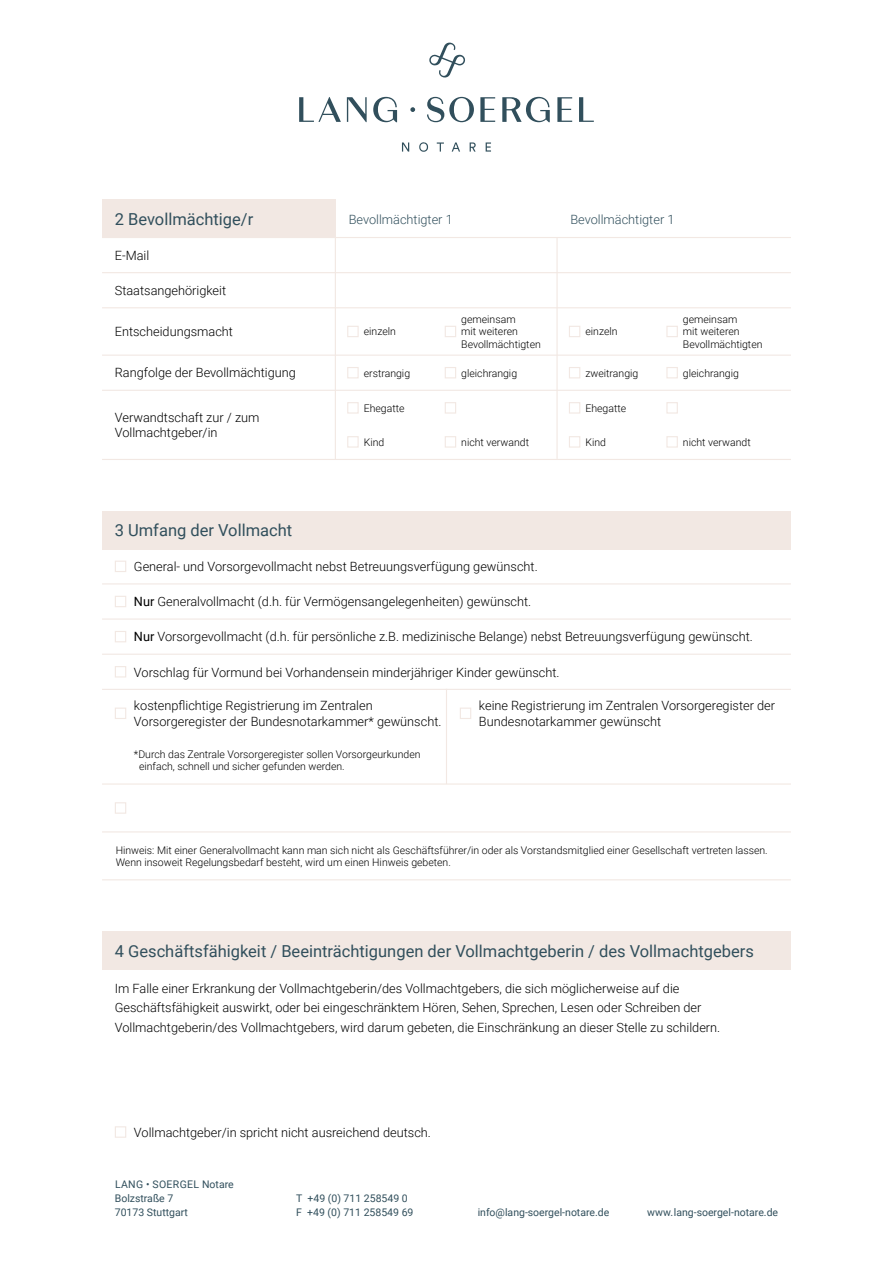
<style>
.page{position:relative;width:893px;height:1263px;background:#fff}
.page>*{position:absolute;margin:0;border:0;box-sizing:border-box;transform-origin:0 0}
.t1{font:16.5px "Roboto";color:#314f5c}
.t2{font:300 12.75px/15.3px "Roboto";color:#000}
.t3{font:300 12.75px "Roboto";color:#314f5c}
.t4{font:300 10.5px/12.6px "Roboto";color:#000}
.t5{font:10.5px/14.2px "Roboto";color:#314f5c}
.s1{font-weight:400}
</style>
<div class="page">
<svg style="left:429px;top:43px;width:36px;height:35px"></svg>
<svg style="left:402px;top:142px;width:7px;height:10px"></svg>
<svg style="left:419px;top:142px;width:9px;height:10px"></svg>
<svg style="left:437px;top:142px;width:7px;height:10px"></svg>
<svg style="left:452px;top:142px;width:8px;height:10px"></svg>
<svg style="left:470px;top:142px;width:6px;height:10px"></svg>
<svg style="left:486px;top:142px;width:5px;height:10px"></svg>
<svg style="left:410px;top:107px;width:5px;height:5px"></svg>
<svg style="left:427px;top:97px;width:47px;height:25px"></svg>
<svg style="left:480px;top:97px;width:15px;height:25px"></svg>
<svg style="left:557px;top:97px;width:15px;height:25px"></svg>
<svg style="left:579px;top:97px;width:15px;height:25px"></svg>
<svg style="left:502px;top:97px;width:48px;height:25px"></svg>
<svg style="left:299px;top:97px;width:42px;height:25px"></svg>
<svg style="left:347px;top:97px;width:20px;height:25px"></svg>
<svg style="left:373px;top:97px;width:24px;height:25px"></svg>
<div style="left:102px;top:200px;width:234px;height:38px;background:#f2e8e3"></div>
<div style="left:102px;top:511px;width:689px;height:38px;background:#f2e8e3"></div>
<div style="left:102px;top:931px;width:689px;height:39px;background:#f2e8e3"></div>
<div style="left:115px;top:1126px;width:11px;height:12px;border:1px solid #f2e8e3"></div>
<hr style="left:102px;top:272px;width:689px;height:1px;background:#f2e8e3">
<hr style="left:102px;top:583px;width:689px;height:1px;background:#f2e8e3">
<hr style="left:102px;top:237px;width:689px;height:1px;background:#f2e8e3">
<hr style="left:102px;top:355px;width:689px;height:1px;background:#f2e8e3">
<hr style="left:102px;top:390px;width:689px;height:1px;background:#f2e8e3">
<hr style="left:102px;top:459px;width:689px;height:1px;background:#f2e8e3">
<hr style="left:102px;top:307px;width:689px;height:1px;background:#f2e8e3">
<hr style="left:102px;top:618px;width:689px;height:2px;background:#f2e8e3">
<hr style="left:102px;top:654px;width:689px;height:1px;background:#f2e8e3">
<hr style="left:102px;top:689px;width:689px;height:1px;background:#f2e8e3">
<hr style="left:102px;top:783px;width:689px;height:2px;background:#f2e8e3">
<hr style="left:102px;top:831px;width:689px;height:1px;background:#f2e8e3">
<hr style="left:102px;top:879px;width:689px;height:1px;background:#f2e8e3">
<hr style="left:446px;top:689px;width:1px;height:95px;background:#f2e8e3">
<hr style="left:335px;top:237px;width:1px;height:222px;background:#f2e8e3">
<hr style="left:556px;top:238px;width:2px;height:221px;background:#f2e8e3">
<div style="left:347px;top:326px;width:12px;height:11px;border:1px solid #f2e8e3"></div>
<div style="left:445px;top:326px;width:11px;height:11px;border:1px solid #f2e8e3"></div>
<div style="left:569px;top:326px;width:11px;height:11px;border:1px solid #f2e8e3"></div>
<div style="left:666px;top:326px;width:12px;height:11px;border:1px solid #f2e8e3"></div>
<div style="left:347px;top:367px;width:12px;height:11px;border:1px solid #f2e8e3"></div>
<div style="left:347px;top:402px;width:12px;height:12px;border:1px solid #f2e8e3"></div>
<div style="left:115px;top:561px;width:11px;height:11px;border:1px solid #f2e8e3"></div>
<div style="left:115px;top:596px;width:11px;height:11px;border:1px solid #f2e8e3"></div>
<div style="left:115px;top:631px;width:11px;height:11px;border:1px solid #f2e8e3"></div>
<div style="left:115px;top:666px;width:11px;height:11px;border:1px solid #f2e8e3"></div>
<div style="left:115px;top:707px;width:11px;height:12px;border:1px solid #f2e8e3"></div>
<div style="left:115px;top:802px;width:11px;height:12px;border:1px solid #f2e8e3"></div>
<div style="left:460px;top:707px;width:11px;height:12px;border:1px solid #f2e8e3"></div>
<div style="left:347px;top:436px;width:12px;height:12px;border:1px solid #f2e8e3"></div>
<div style="left:445px;top:367px;width:11px;height:11px;border:1px solid #f2e8e3"></div>
<div style="left:569px;top:367px;width:11px;height:11px;border:1px solid #f2e8e3"></div>
<div style="left:666px;top:367px;width:12px;height:11px;border:1px solid #f2e8e3"></div>
<div style="left:445px;top:402px;width:11px;height:12px;border:1px solid #f2e8e3"></div>
<div style="left:569px;top:402px;width:11px;height:12px;border:1px solid #f2e8e3"></div>
<div style="left:666px;top:402px;width:12px;height:12px;border:1px solid #f2e8e3"></div>
<div style="left:445px;top:436px;width:11px;height:12px;border:1px solid #f2e8e3"></div>
<div style="left:569px;top:436px;width:11px;height:12px;border:1px solid #f2e8e3"></div>
<div style="left:666px;top:436px;width:12px;height:12px;border:1px solid #f2e8e3"></div>
<p class="t1" style="left:115px;top:208px;width:140px">2 Bevollmächtige/r</p>
<p class="t2" style="left:115px;top:247px;width:36px">E-Mail</p>
<p class="t2" style="left:115px;top:282px;width:113px">Staatsangehörigkeit</p>
<p class="t2" style="left:115px;top:324px;width:120px">Entscheidungsmacht</p>
<p class="t2" style="left:115px;top:365px;width:183px">Rangfolge der Bevollmächtigung</p>
<p class="t2" style="left:115px;top:410px;width:146px">Verwandtschaft zur / zum<br>Vollmachtgeber/in</p>
<p class="t1" style="left:115px;top:519px;width:179px">3 Umfang der Vollmacht</p>
<p class="t3" style="left:349px;top:210px;width:106px">Bevollmächtigter 1</p>
<p class="t3" style="left:570px;top:210px;width:106px">Bevollmächtigter 1</p>
<p class="t4" style="left:461px;top:312px;width:81px">gemeinsam<br>mit weiteren<br>Bevollmächtigten</p>
<p class="t4" style="left:461px;top:366px;width:57px">gleichrangig</p>
<p class="t4" style="left:683px;top:366px;width:57px">gleichrangig</p>
<p class="t4" style="left:683px;top:312px;width:81px">gemeinsam<br>mit weiteren<br>Bevollmächtigten</p>
<p class="t4" style="left:364px;top:325px;width:34px">einzeln</p>
<p class="t4" style="left:364px;top:366px;width:48px">erstrangig</p>
<p class="t4" style="left:364px;top:401px;width:42px">Ehegatte</p>
<p class="t4" style="left:585px;top:401px;width:42px">Ehegatte</p>
<p class="t4" style="left:364px;top:435px;width:22px">Kind</p>
<p class="t4" style="left:461px;top:435px;width:69px">nicht verwandt</p>
<p class="t4" style="left:585px;top:435px;width:22px">Kind</p>
<p class="t4" style="left:683px;top:435px;width:69px">nicht verwandt</p>
<p class="t4" style="left:585px;top:325px;width:34px">einzeln</p>
<p class="t4" style="left:585px;top:366px;width:54px">zweitrangig</p>
<p class="t2" style="left:134px;top:558px;width:405px">General- und Vorsorgevollmacht nebst Betreuungsverfügung gewünscht.</p>
<p class="t2" style="left:134px;top:594px;width:399px"><span class="s1">Nur</span> Generalvollmacht (d.h. für Vermögensangelegenheiten) gewünscht.</p>
<p class="t2" style="left:134px;top:629px;width:620px"><span class="s1">Nur</span> Vorsorgevollmacht (d.h. für persönliche z.B. medizinische Belange) nebst Betreuungsverfügung gewünscht.</p>
<p class="t2" style="left:134px;top:664px;width:427px">Vorschlag für Vormund bei Vorhandensein minderjähriger Kinder gewünscht.</p>
<p class="t2" style="left:134px;top:698px;width:309px">kostenpflichtige Registrierung im Zentralen<br>Vorsorgeregister der Bundesnotarkammer* gewünscht.</p>
<p class="t2" style="left:479px;top:698px;width:298px">keine Registrierung im Zentralen Vorsorgeregister der<br>Bundesnotarkammer gewünscht</p>
<p class="t4" style="left:139px;top:747px;width:283px;text-indent:-5px">*Durch das Zentrale Vorsorgeregister sollen Vorsorgeurkunden einfach, schnell und sicher gefunden werden.</p>
<p class="t4" style="left:116px;top:843px;width:653px">Hinweis: Mit einer Generalvollmacht kann man sich nicht als Geschäftsführer/in oder als Vorstandsmitglied einer Gesellschaft vertreten lassen.<br>Wenn insoweit Regelungsbedarf besteht, wird um einen Hinweis gebeten.</p>
<p class="t1" style="left:115px;top:939px;width:641px">4 Geschäftsfähigkeit / Beeinträchtigungen der Vollmachtgeberin / des Vollmachtgebers</p>
<p class="t2" style="left:115px;top:978px;width:607px;line-height:19.5px">Im Falle einer Erkrankung der Vollmachtgeberin/des Vollmachtgebers, die sich möglicherweise auf die<br>Geschäftsfähigkeit auswirkt, oder bei eingeschränktem Hören, Sehen, Sprechen, Lesen oder Schreiben der<br>Vollmachtgeberin/des Vollmachtgebers, wird darum gebeten, die Einschränkung an dieser Stelle zu schildern.</p>
<p class="t2" style="left:134px;top:1124px;width:298px">Vollmachtgeber/in spricht nicht ausreichend deutsch.</p>
<p class="t5" style="left:115px;top:1176px;width:120px">LANG • SOERGEL Notare<br>Bolzstraße 7<br>70173 Stuttgart</p>
<p class="t5" style="left:296px;top:1191px;width:119px">T +49 (0) 711 258549 0<br>F +49 (0) 711 258549 69</p>
<p class="t5" style="left:478px;top:1205px;width:133px">info@lang-soergel-notare.de</p>
<p class="t5" style="left:647px;top:1205px;width:133px">www . lang-soergel-notare.de</p>
</div>
